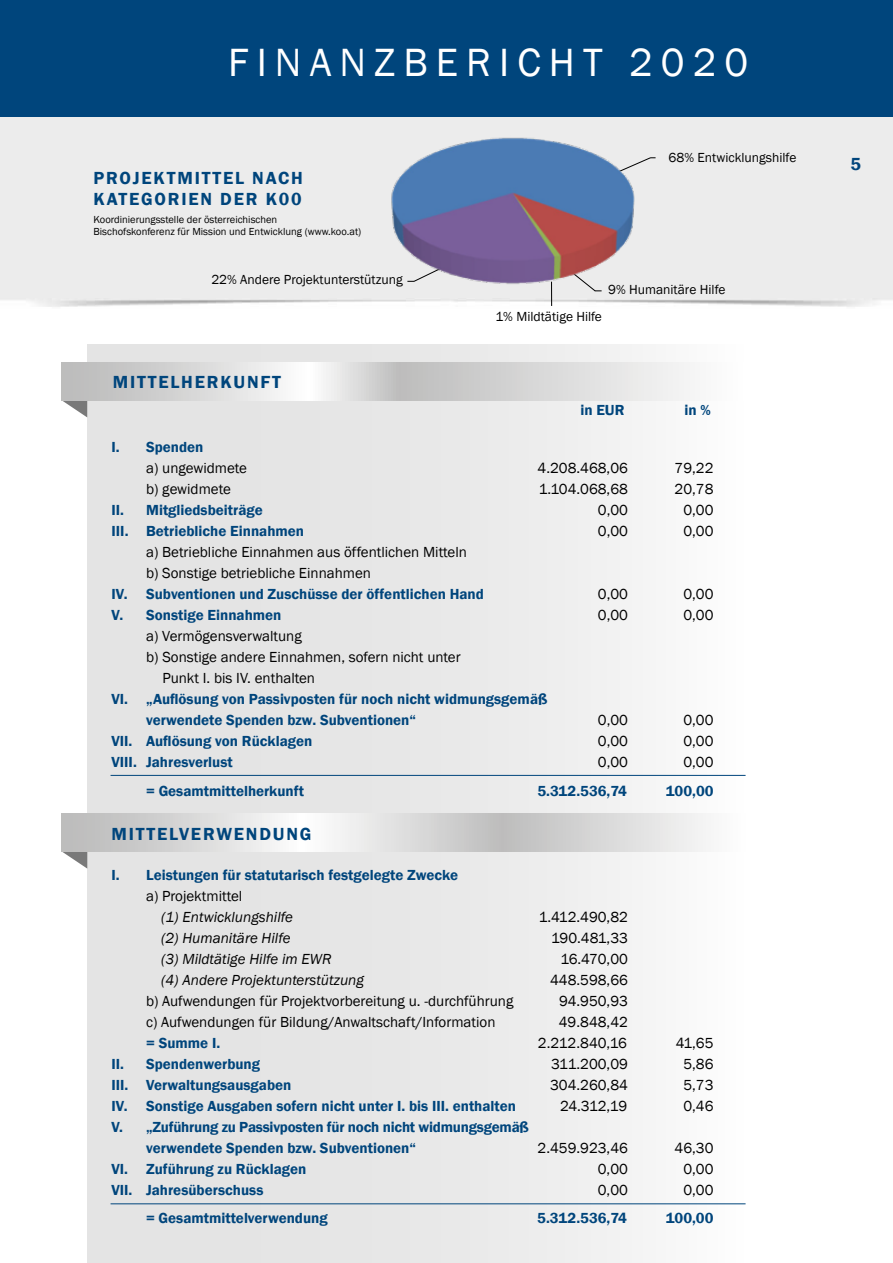
<style>
.page{position:relative;width:893px;height:1263px;background:#fff}
.page>*{position:absolute;margin:0;border:0;box-sizing:border-box;transform-origin:0 0}
.t1{font:40.5px "Franklin Gothic";letter-spacing:.2em;color:#fff}
.t2{font:600 18px/21px "Franklin Gothic";letter-spacing:.1em;color:#00457c}
.t3{font:600 15px/21px "Franklin Gothic";color:#00457c}
.t4{font:15px/21px "Franklin Gothic";color:#000}
.t5{font:italic 15px "Franklin Gothic";color:#000}
.t6{font:13.5px "Franklin Gothic";color:#000}
.t7{font:10.5px/12px "Franklin Gothic";color:#000}
</style>
<div class="page">
<div style="left:0;top:0;width:893px;height:117px;background:#00457c"></div>
<hr style="left:0;top:1051px;width:1px;height:212px;background:#d5dbeb">
<div style="left:87px;top:344px;width:659px;height:919px;background:linear-gradient(to right,#dededf,#f7f7f7)"></div>
<svg style="left:62px;top:400px;width:25px;height:17px"></svg>
<svg style="left:62px;top:362px;width:684px;height:38px"></svg>
<hr style="left:111px;top:775px;width:635px;height:1px;background:#00457c">
<hr style="left:111px;top:1203px;width:635px;height:1px;background:#00457c">
<svg style="left:62px;top:851px;width:25px;height:18px"></svg>
<svg style="left:62px;top:813px;width:684px;height:38px"></svg>
<svg style="left:551px;top:287px;width:1px;height:19px"></svg>
<svg style="left:568px;top:287px;width:34px;height:5px"></svg>
<svg style="left:651px;top:157px;width:5px;height:20px"></svg>
<img style="left:389px;top:129px;width:262px;height:158px">
<h1 class="t1" style="left:228px;top:37px;width:522px">FINANZBERICHT 2020</h1>
<p class="t2" style="left:94px;top:168px;width:211px">PROJEKTMITTEL NACH<br>KATEGORIEN DER K00</p>
<p class="t7" style="left:94px;top:214px;width:269px">Koordinierungsstelle der österreichischen<br>Bischofskonferenz für Mission und Entwicklung (www.koo.at)</p>
<p class="t6" style="left:211px;top:271px;width:193px">22% Andere Projektunterstützung</p>
<p class="t2" style="left:113px;top:372px;width:170px">MITTELHERKUNFT</p>
<p class="t6" style="left:669px;top:149px;width:129px">68% Entwicklungshilfe</p>
<p class="t6" style="left:608px;top:281px;width:119px">9% Humanitäre Hilfe</p>
<p class="t6" style="left:495px;top:309px;width:108px">1% Mildtätige Hilfe</p>
<p class="t3" style="left:580px;top:400px;width:46px">in EUR</p>
<p class="t3" style="left:684px;top:400px;width:28px">in %</p>
<p class="t3" style="left:112px;top:437px;width:93px">I. Spenden</p>
<p class="t4" style="left:146px;top:458px;width:102px">a) ungewidmete</p>
<p class="t4" style="left:538px;top:458px;width:92px">4.208.468,06</p>
<p class="t4" style="left:675px;top:458px;width:40px">79,22</p>
<p class="t4" style="left:146px;top:479px;width:86px">b) gewidmete</p>
<p class="t4" style="left:539px;top:479px;width:91px">1.104.068,68</p>
<p class="t4" style="left:675px;top:479px;width:40px">20,78</p>
<p class="t3" style="left:112px;top:500px;width:153px">II. Mitgliedsbeiträge</p>
<p class="t4" style="left:598px;top:500px;width:32px">0,00</p>
<p class="t4" style="left:683px;top:500px;width:32px">0,00</p>
<p class="t3" style="left:112px;top:521px;width:194px">III. Betriebliche Einnahmen</p>
<p class="t4" style="left:598px;top:521px;width:32px">0,00</p>
<p class="t4" style="left:683px;top:521px;width:32px">0,00</p>
<p class="t4" style="left:146px;top:542px;width:322px">a) Betriebliche Einnahmen aus öffentlichen Mitteln b) Sonstige betriebliche Einnahmen</p>
<p class="t3" style="left:112px;top:584px;width:374px">IV. Subventionen und Zuschüsse der öffentlichen Hand</p>
<p class="t4" style="left:598px;top:584px;width:32px">0,00</p>
<p class="t4" style="left:683px;top:584px;width:32px">0,00</p>
<p class="t3" style="left:112px;top:605px;width:171px">V. Sonstige Einnahmen</p>
<p class="t4" style="left:598px;top:605px;width:32px">0,00</p>
<p class="t4" style="left:683px;top:605px;width:32px">0,00</p>
<p class="t4" style="left:146px;top:626px;width:157px">a) Vermögensverwaltung</p>
<p class="t4" style="left:146px;top:647px;width:316px">b) Sonstige andere Einnahmen, sofern nicht unter</p>
<p class="t4" style="left:162px;top:668px;width:154px">Punkt I. bis IV. enthalten</p>
<p class="t3" style="left:146px;top:689px;width:403px;text-indent:-34px">VI. „Auflösung von Passivposten für noch nicht widmungsgemäß verwendete Spenden bzw. Subventionen“</p>
<p class="t4" style="left:598px;top:710px;width:32px">0,00</p>
<p class="t4" style="left:683px;top:710px;width:32px">0,00</p>
<p class="t3" style="left:112px;top:731px;width:202px">VII. Auflösung von Rücklagen</p>
<p class="t4" style="left:598px;top:731px;width:32px">0,00</p>
<p class="t4" style="left:683px;top:731px;width:32px">0,00</p>
<p class="t3" style="left:112px;top:752px;width:123px">VIII. Jahresverlust</p>
<p class="t4" style="left:598px;top:752px;width:32px">0,00</p>
<p class="t4" style="left:683px;top:752px;width:32px">0,00</p>
<p class="t3" style="left:146px;top:780px;width:159px">= Gesamtmittelherkunft</p>
<p class="t3" style="left:537px;top:780px;width:91px">5.312.536,74</p>
<p class="t3" style="left:666px;top:780px;width:49px">100,00</p>
<p class="t2" style="left:112px;top:823px;width:201px">MITTELVERWENDUNG</p>
<p class="t3" style="left:112px;top:864px;width:348px">I. Leistungen für statutarisch festgelegte Zwecke</p>
<p class="t4" style="left:146px;top:885px;width:98px">a) Projektmittel</p>
<p class="t5" style="left:161px;top:907px;width:133px">(1) Entwicklungshilfe</p>
<p class="t4" style="left:539px;top:906px;width:91px">1.412.490,82</p>
<p class="t5" style="left:161px;top:928px;width:131px">(2) Humanitäre Hilfe</p>
<p class="t4" style="left:551px;top:927px;width:78px">190.481,33</p>
<p class="t5" style="left:161px;top:949px;width:172px">(3) Mildtätige Hilfe im EWR</p>
<p class="t4" style="left:560px;top:948px;width:69px">16.470,00</p>
<p class="t5" style="left:161px;top:970px;width:204px">(4) Andere Projektunterstützung</p>
<p class="t4" style="left:550px;top:969px;width:79px">448.598,66</p>
<p class="t4" style="left:146px;top:990px;width:369px">b) Aufwendungen für Projektvorbereitung u. -durchführung</p>
<p class="t4" style="left:559px;top:990px;width:70px">94.950,93</p>
<p class="t4" style="left:146px;top:1011px;width:351px">c) Aufwendungen für Bildung/Anwaltschaft/Information</p>
<p class="t4" style="left:559px;top:1011px;width:71px">49.848,42</p>
<p class="t3" style="left:146px;top:1032px;width:76px">= Summe I.</p>
<p class="t4" style="left:538px;top:1032px;width:90px">2.212.840,16</p>
<p class="t4" style="left:676px;top:1032px;width:39px">41,65</p>
<p class="t3" style="left:112px;top:1053px;width:150px">II. Spendenwerbung</p>
<p class="t4" style="left:551px;top:1053px;width:78px">311.200,09</p>
<p class="t4" style="left:683px;top:1053px;width:32px">5,86</p>
<p class="t3" style="left:112px;top:1074px;width:181px">III. Verwaltungsausgaben</p>
<p class="t4" style="left:550px;top:1074px;width:79px">304.260,84</p>
<p class="t4" style="left:683px;top:1074px;width:32px">5,73</p>
<p class="t3" style="left:112px;top:1095px;width:406px">IV. Sonstige Ausgaben sofern nicht unter I. bis III. enthalten</p>
<p class="t4" style="left:560px;top:1095px;width:68px">24.312,19</p>
<p class="t4" style="left:683px;top:1095px;width:32px">0,46</p>
<p class="t3" style="left:146px;top:1116px;width:384px;text-indent:-34px">V. „Zuführung zu Passivposten für noch nicht widmungsgemäß verwendete Spenden bzw. Subventionen“</p>
<p class="t4" style="left:538px;top:1137px;width:92px">2.459.923,46</p>
<p class="t4" style="left:674px;top:1137px;width:40px">46,30</p>
<p class="t3" style="left:112px;top:1158px;width:196px">VI. Zuführung zu Rücklagen</p>
<p class="t4" style="left:598px;top:1158px;width:32px">0,00</p>
<p class="t4" style="left:683px;top:1158px;width:32px">0,00</p>
<p class="t3" style="left:112px;top:1179px;width:153px">VII. Jahresüberschuss</p>
<p class="t4" style="left:598px;top:1179px;width:32px">0,00</p>
<p class="t4" style="left:683px;top:1179px;width:32px">0,00</p>
<p class="t3" style="left:146px;top:1208px;width:183px">= Gesamtmittelverwendung</p>
<p class="t3" style="left:537px;top:1208px;width:91px">5.312.536,74</p>
<p class="t3" style="left:666px;top:1208px;width:49px">100,00</p>
<p class="t2" style="left:850px;top:154px;width:12px">5</p>
</div>
